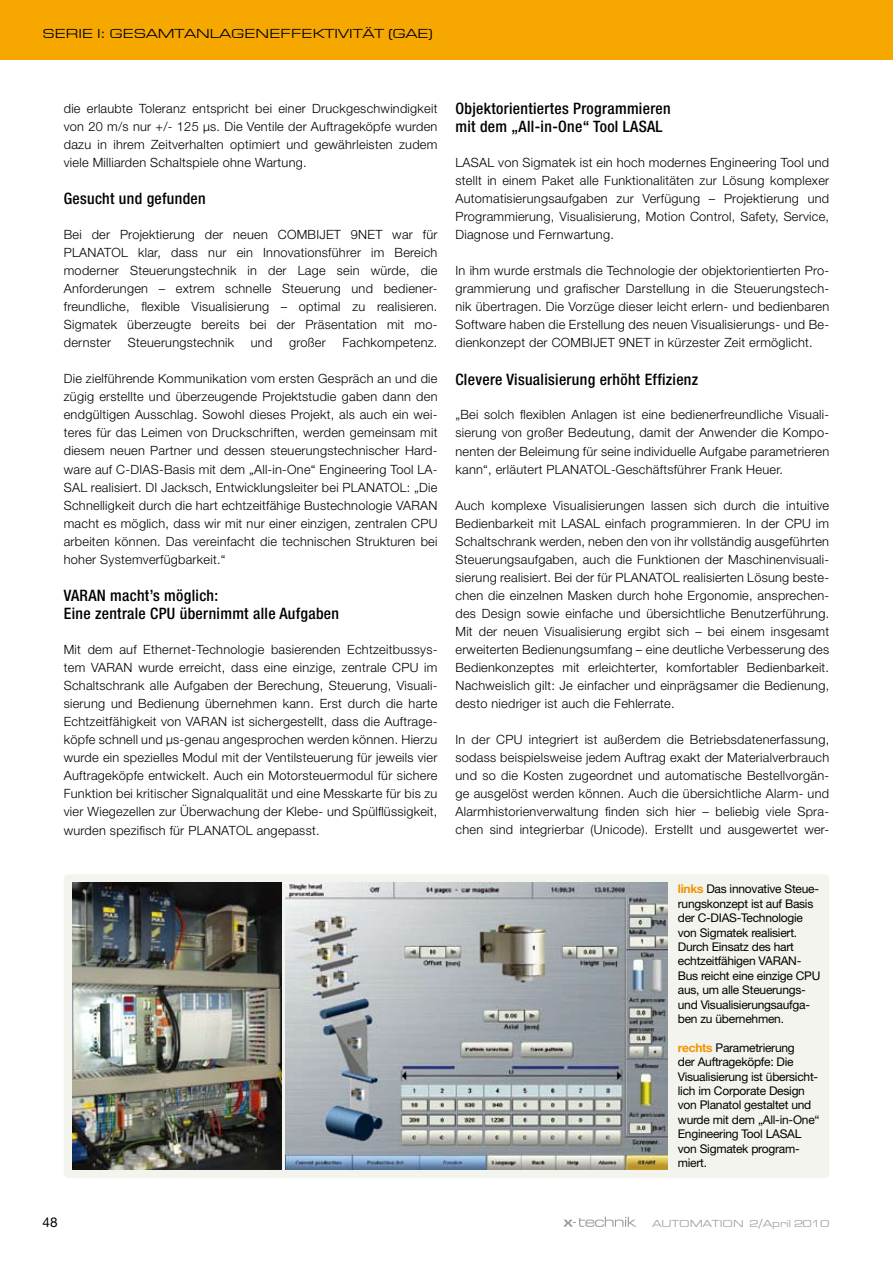
<style>
.page{position:relative;width:893px;height:1263px;background:#fff}
.page>*{position:absolute;margin:0;border:0;box-sizing:border-box;transform-origin:0 0}
.t1{font:500 condensed 15.75px/18px "Helvetica Neue";letter-spacing:.02em;color:#000}
.t2{font:13.5px "Eurostile Extended Roman DTC";color:#000}
.t3{font:13.5px "Helvetica Neue";color:#000}
.t4{font:300 12.75px/18px "Helvetica Neue";letter-spacing:.02em;color:#000;text-align:justify}
.t5{font:12px/14.4px "Helvetica Neue";letter-spacing:-.02em;color:#000}
.t6{font:10.5px "Eurostile Extended Roman DTC";color:#9c9d9f}
.s1{font-weight:700;color:#f29400}
.s2{font-family:"Verdana"}
</style>
<div class="page">
<svg style="left:563px;top:1217px;width:73px;height:10px"></svg>
<div style="left:0;top:0;width:893px;height:60px;background:#f6a800"></div>
<div style="left:64px;top:874px;width:765px;height:304px;background:#f4f4ee;border-radius:4px"></div>
<img style="left:285px;top:883px;width:382px;height:286px">
<img style="left:72px;top:883px;width:209px;height:286px">
<p class="t2" style="left:43px;top:26px;width:105px">SERIE I: GESAMTAN</p>
<p class="t2" style="left:210px;top:26px;width:225px">LAG EN EFFEKTIVITÄT (GAE)</p>
<p class="t4" style="left:64px;top:99px;width:375px">die erlaubte Toleranz entspricht bei einer Druckgeschwindigkeit von 20 m/s nur +/- 125 µs. Die Ventile der Auftrageköpfe wurden dazu in ihrem Zeitverhalten optimiert und gewährleisten zudem viele Milliarden Schaltspiele ohne Wartung.</p>
<p class="t1" style="left:64px;top:190px;width:144px">Gesucht und gefunden</p>
<p class="t4" style="left:64px;top:225px;width:375px">Bei der Projektierung der neuen COMBIJET 9NET war für PLANATOL klar, dass nur ein Innovationsführer im Bereich moderner Steuerungstechnik in der Lage sein würde, die Anforderungen – extrem schnelle Steuerung und bediener&shy;freundliche, flexible Visualisierung – optimal zu realisieren.<br>Sigmatek überzeugte bereits bei der Präsentation mit mo&shy;dernster</p>
<p class="t4" style="left:128px;top:333px;width:108px">Steuerungstechnik</p>
<p class="t4" style="left:251px;top:333px;width:23px">und</p>
<p class="t4" style="left:289px;top:333px;width:38px">großer</p>
<p class="t4" style="left:343px;top:333px;width:96px">Fachkompetenz.</p>
<p class="t4" style="left:64px;top:369px;width:375px">Die zielführende Kommunikation vom ersten Gespräch an und die zügig erstellte und überzeugende Projektstudie gaben dann den endgültigen Ausschlag. Sowohl dieses Projekt, als auch ein wei&shy;teres für das Leimen von Druckschriften, werden gemeinsam mit diesem neuen Partner und dessen steuerungstechnischer Hard&shy;ware auf C-DIAS-Basis mit dem „All-in-One“ Engineering Tool LA-SAL realisiert. DI Jacksch, Entwicklungsleiter bei PLANATOL: „Die Schnelligkeit durch die hart echtzeitfähige Bustechnologie VARAN macht es möglich, dass wir mit nur einer einzigen, zentralen CPU arbeiten können. Das vereinfacht die technischen Strukturen bei hoher Systemverfügbarkeit.“</p>
<p class="t1" style="left:64px;top:587px;width:277px">VARAN macht’s möglich:<br>Eine zentrale CPU übernimmt alle Aufgaben</p>
<p class="t4" style="left:64px;top:640px;width:375px">Mit dem auf Ethernet-Technologie basierenden Echtzeitbussys&shy;tem VARAN wurde erreicht, dass eine einzige, zentrale CPU im Schaltschrank alle Aufgaben der Berechung, Steuerung, Visuali&shy;sierung und Bedienung übernehmen kann. Erst durch die harte Echtzeitfähigkeit von VARAN ist sichergestellt, dass die Auftrage&shy;köpfe schnell und µs-genau angesprochen werden können. Hierzu wurde ein spezielles Modul mit der Ventilsteuerung für jeweils vier Auftrageköpfe entwickelt. Auch ein Motorsteuermodul für sichere Funktion bei kritischer Signalqualität und eine Messkarte für bis zu vier Wiegezellen zur Überwachung der Klebe- und Spülflüssigkeit, wurden spezifisch für PLANATOL angepasst.</p>
<p class="t1" style="left:455px;top:99px;width:217px">Objektorientiertes Programmieren mit dem „All-in-One“ Tool LASAL</p>
<p class="t4" style="left:455px;top:153px;width:375px">LASAL von Sigmatek ist ein hoch modernes Engineering Tool und stellt in einem Paket alle Funktionalitäten zur Lösung komplexer Automatisierungsaufgaben zur Verfügung – Projektierung und Programmierung, Visualisierung, Motion Control, Safety, Service, Diagnose und Fernwartung.</p>
<p class="t4" style="left:455px;top:261px;width:375px">In ihm wurde erstmals die Technologie der objektorientierten Pro&shy;grammierung und grafischer Darstellung in die Steuerungstech&shy;nik übertragen. Die Vorzüge dieser leicht erlern- und bedienbaren Software haben die Erstellung des neuen Visualisierungs- und Be&shy;dienkonzept der COMBIJET 9NET in kürzester Zeit ermöglicht.</p>
<p class="t1" style="left:455px;top:370px;width:244px">Clevere Visualisierung erhöht Effizienz</p>
<p class="t4" style="left:455px;top:406px;width:375px">„Bei solch flexiblen Anlagen ist eine bedienerfreundliche Visuali&shy;sierung von großer Bedeutung, damit der Anwender die Kompo&shy;nenten der Beleimung für seine individuelle Aufgabe parametrieren kann“, erläutert PLANATOL-Geschäftsführer Frank Heuer.</p>
<p class="t4" style="left:455px;top:496px;width:375px">Auch komplexe Visualisierungen lassen sich durch die intuitive Bedienbarkeit mit LASAL einfach programmieren. In der CPU im Schaltschrank werden, neben den von ihr vollständig ausgeführten Steuerungsaufgaben, auch die Funktionen der Maschinenvisuali&shy;sierung realisiert. Bei der für PLANATOL realisierten Lösung beste&shy;chen die einzelnen Masken durch hohe Ergonomie, ansprechen&shy;des Design sowie einfache und übersichtliche Benutzerführung.<br>Mit der neuen Visualisierung ergibt sich – bei einem insgesamt erweiterten Bedienungsumfang – eine deutliche Verbesserung des Bedienkonzeptes mit erleichterter, komfortabler Bedienbarkeit.<br>Nachweislich gilt: Je einfacher und einprägsamer die Bedienung, desto niedriger ist auch die Fehlerrate.</p>
<p class="t4" style="left:455px;top:730px;width:375px">In der CPU integriert ist außerdem die Betriebsdatenerfassung, sodass beispielsweise jedem Auftrag exakt der Materialverbrauch und so die Kosten zugeordnet und automatische Bestellvorgän&shy;ge ausgelöst werden können. Auch die übersichtliche Alarm- und Alarmhistorienverwaltung finden sich hier – beliebig viele Spra&shy;chen sind integrierbar (Unicode). Erstellt und ausgewertet wer-</p>
<p class="t5" style="left:678px;top:882px;width:144px"><span class="s1">links</span> Das innovative Steue&shy;rungskonzept ist auf Basis der C-DIAS-Technologie von Sigmatek realisiert.<br>Durch Einsatz des hart echtzeitfähigen VARAN-<br>Bus reicht eine einzige CPU aus, um alle Steuerungs&shy;und Visualisierungsaufga&shy;ben zu übernehmen.</p>
<p class="t5" style="left:678px;top:1040px;width:143px"><span class="s1">rechts</span> Parametrierung<br>der Auftrageköpfe: Die<br>Visualisierung ist übersicht&shy;lich im Corporate Design von Planatol gestaltet und wurde mit dem „All-in-One“<br>Engineering Tool LASAL von Sigmatek program&shy;miert.</p>
<p class="t3" style="left:43px;top:1214px;width:17px">48</p>
<p class="t6" style="left:652px;top:1218px;width:178px">AUTOMATION 2<span class="s2">/</span>APRIL 2010</p>
</div>
